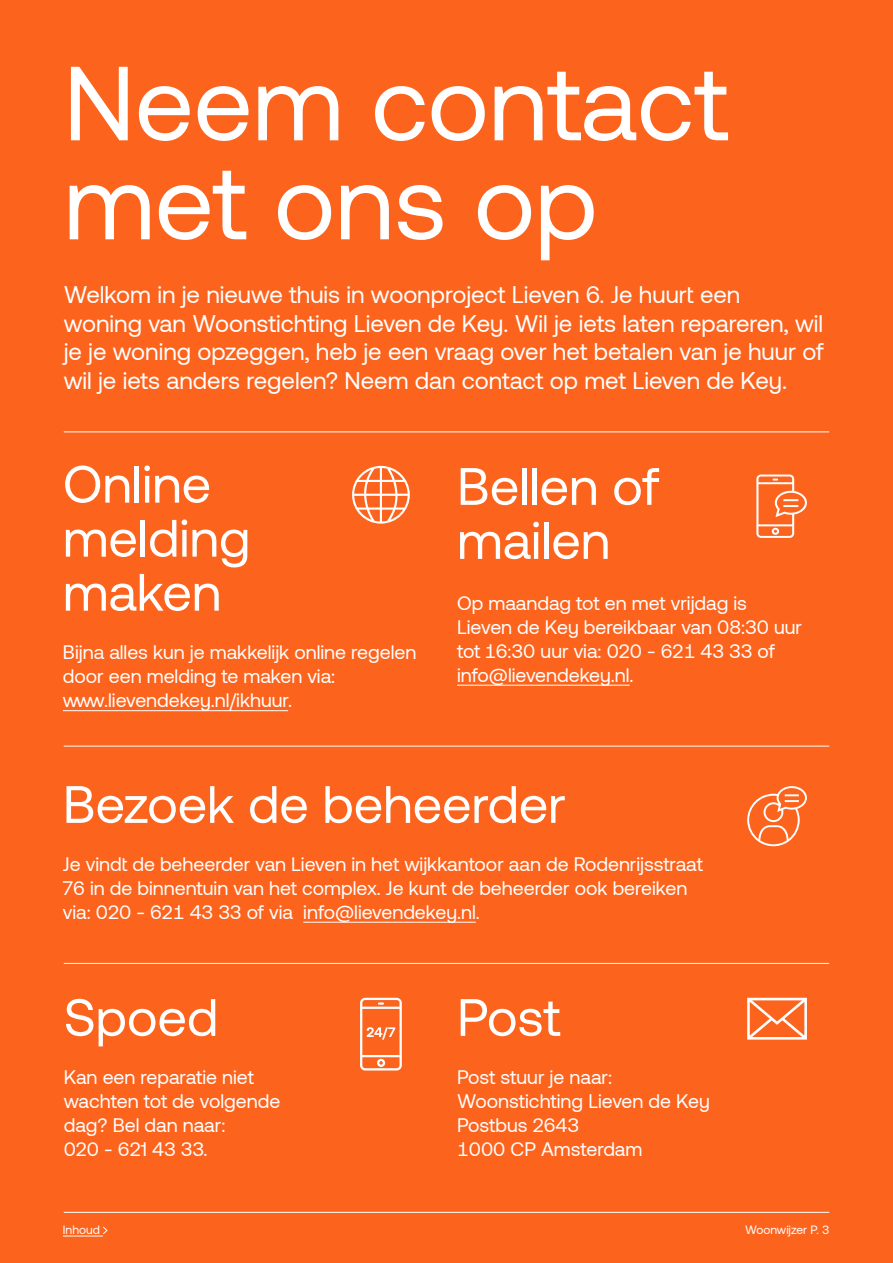
<style>
.page{position:relative;width:893px;height:1263px;background:#fc641e}
.page>*{position:absolute;margin:0;border:0;box-sizing:border-box;transform-origin:0 0}
.t1{font:105px/99px "Aeonik";color:#fff}
.t2{font:52.5px/54px "Aeonik";color:#fff}
.t3{font:24px/28.5px "Aeonik";color:#fff}
.t4{font:19.5px/24px "Aeonik";color:#fff}
.t5{font:12px "Aeonik";color:#fff}
</style>
<div class="page">
<hr style="left:63px;top:1235px;width:40px;height:1px;background:#fff">
<svg style="left:103px;top:1227px;width:5px;height:7px"></svg>
<hr style="left:64px;top:1212px;width:765px;height:1px;background:#fff">
<hr style="left:63px;top:710px;width:225px;height:1px;background:#fff">
<hr style="left:457px;top:685px;width:173px;height:1px;background:#fff">
<hr style="left:64px;top:431px;width:765px;height:1px;background:#fff">
<hr style="left:64px;top:746px;width:765px;height:1px;background:#fff">
<hr style="left:64px;top:963px;width:765px;height:1px;background:#fff">
<svg style="left:352px;top:466px;width:58px;height:58px"></svg>
<svg style="left:756px;top:474px;width:51px;height:64px"></svg>
<svg style="left:747px;top:998px;width:60px;height:41px"></svg>
<svg style="left:360px;top:998px;width:42px;height:72px"></svg>
<hr style="left:303px;top:922px;width:173px;height:1px;background:#fff">
<svg style="left:747px;top:786px;width:60px;height:60px"></svg>
<h1 class="t1" style="left:64px;top:54px;width:666px">Neem contact met ons op</h1>
<p class="t3" style="left:64px;top:281px;width:761px">Welkom in je nieuwe thuis in woonproject Lieven 6. Je huurt een woning van Woonstichting Lieven de Key. Wil je iets laten repareren, wil je je woning opzeggen, heb je een vraag over het betalen van je huur of wil je iets anders regelen? Neem dan contact op met Lieven de Key.</p>
<h2 class="t2" style="left:63px;top:457px;width:189px">Online melding maken</h2>
<p class="t4" style="left:63px;top:641px;width:355px">Bijna alles kun je makkelijk online regelen door een melding te maken via: www.lievendekey.nl/ikhuur.</p>
<h2 class="t2" style="left:457px;top:460px;width:203px">Bellen of mailen</h2>
<p class="t4" style="left:457px;top:591px;width:346px">Op maandag tot en met vrijdag is<br>Lieven de Key bereikbaar van 08:30 uur tot 16:30 uur via: 020 - 621 43 33 of info@lievendekey.nl.</p>
<h2 class="t2" style="left:63px;top:778px;width:504px">Bezoek de beheerder</h2>
<p class="t4" style="left:63px;top:852px;width:641px">Je vindt de beheerder van Lieven in het wijkkantoor aan de Rodenrijsstraat<br>76 in de binnentuin van het complex. Je kunt de beheerder ook bereiken via: 020 - 621 43 33 of via info@lievendekey.nl.</p>
<h2 class="t2" style="left:64px;top:991px;width:156px">Spoed</h2>
<p class="t4" style="left:64px;top:1065px;width:218px">Kan een reparatie niet wachten tot de volgende dag? Bel dan naar:<br>020 - 621 43 33.</p>
<h2 class="t2" style="left:457px;top:991px;width:105px">Post</h2>
<p class="t4" style="left:457px;top:1065px;width:254px">Post stuur je naar:<br>Woonstichting Lieven de Key<br>Postbus 2643<br>1000 CP Amsterdam</p>
<p class="t5" style="left:63px;top:1223px;width:38px">Inhoud</p>
<p class="t5" style="left:745px;top:1223px;width:86px">Woonwijzer P. 3</p>
</div>
